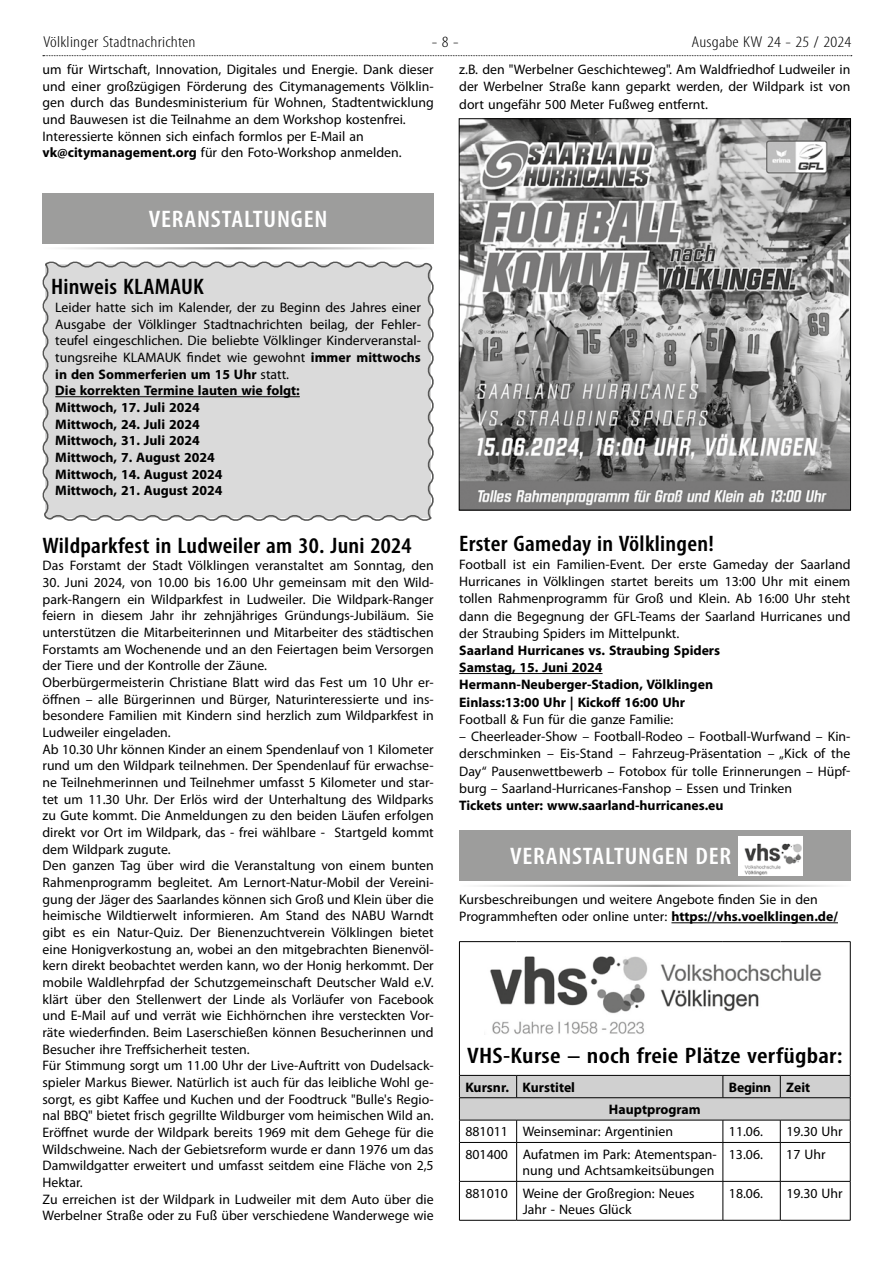
<style>
.page{position:relative;width:893px;height:1263px;background:#fff}
.page>*{position:absolute;margin:0;border:0;box-sizing:border-box;transform-origin:0 0}
.t1{font:600 condensed 24px "Myriad Pro";letter-spacing:.03em;color:#fff;scale:1.1 1}
.t2{font:600 condensed 22.5px "Myriad Pro";letter-spacing:.01em;color:#000;scale:1.1 1}
.t3{font:600 condensed 22.5px "Myriad Pro";letter-spacing:.01em;color:#000;scale:1.19 1}
.t4{font:300 condensed 15.75px "Myriad Pro";letter-spacing:.01em;color:#000;scale:1.2 1}
.t5{font:13.8px/16.6px "Myriad Pro";color:#000}
.t6{font:700 13.8px/17.2px "Myriad Pro";color:#000}
.s1{font-weight:700}
</style>
<div class="page">
<svg style="left:43px;top:55px;width:809px;height:1px"></svg>
<div style="left:42px;top:261px;width:392px;height:260px;background:#dadada"></div>
<hr style="left:55px;top:396px;width:245px;height:1px;background:#000">
<div style="left:43px;top:193px;width:391px;height:51px;background:#9d9d9c"></div>
<hr style="left:43px;top:247px;width:391px;height:2px;background:#9d9d9c">
<hr style="left:459px;top:673px;width:144px;height:1px;background:#000">
<hr style="left:671px;top:922px;width:167px;height:1px;background:#000">
<img style="left:461px;top:120px;width:388px;height:388px">
<div style="left:459px;top:118px;width:392px;height:392px;border:1px solid #000"></div>
<div style="left:459px;top:830px;width:391px;height:51px;background:#9d9d9c"></div>
<img style="left:738px;top:836px;width:65px;height:40px">
<hr style="left:459px;top:885px;width:391px;height:2px;background:#9d9d9c">
<hr style="left:459px;top:941px;width:58px;height:1px;background:#000">
<hr style="left:459px;top:942px;width:1px;height:133px;background:#000">
<hr style="left:517px;top:941px;width:206px;height:1px;background:#000">
<hr style="left:723px;top:941px;width:57px;height:1px;background:#000">
<hr style="left:780px;top:941px;width:70px;height:1px;background:#000">
<hr style="left:850px;top:942px;width:1px;height:133px;background:#000">
<svg style="left:459px;top:1075px;width:392px;height:67px"></svg>
<hr style="left:459px;top:1142px;width:58px;height:1px;background:#000">
<hr style="left:459px;top:1142px;width:1px;height:39px;background:#000">
<hr style="left:517px;top:1142px;width:206px;height:1px;background:#000">
<hr style="left:516px;top:1142px;width:1px;height:39px;background:#000">
<hr style="left:723px;top:1142px;width:57px;height:1px;background:#000">
<hr style="left:723px;top:1142px;width:1px;height:39px;background:#000">
<hr style="left:780px;top:1142px;width:70px;height:1px;background:#000">
<hr style="left:780px;top:1142px;width:1px;height:39px;background:#000">
<hr style="left:850px;top:1142px;width:1px;height:39px;background:#000">
<hr style="left:459px;top:1181px;width:58px;height:1px;background:#000">
<hr style="left:459px;top:1181px;width:1px;height:39px;background:#000">
<hr style="left:517px;top:1181px;width:206px;height:1px;background:#000">
<hr style="left:516px;top:1181px;width:1px;height:39px;background:#000">
<hr style="left:723px;top:1181px;width:57px;height:1px;background:#000">
<hr style="left:723px;top:1181px;width:1px;height:39px;background:#000">
<hr style="left:780px;top:1181px;width:70px;height:1px;background:#000">
<hr style="left:780px;top:1181px;width:1px;height:39px;background:#000">
<hr style="left:850px;top:1181px;width:1px;height:39px;background:#000">
<hr style="left:459px;top:1220px;width:58px;height:1px;background:#000">
<hr style="left:517px;top:1220px;width:206px;height:1px;background:#000">
<hr style="left:723px;top:1220px;width:57px;height:1px;background:#000">
<hr style="left:780px;top:1220px;width:70px;height:1px;background:#000">
<img style="left:490px;top:956px;width:332px;height:78px">
<p class="t4" style="left:43px;top:33px;width:128px">Völklinger Stadtnachrichten</p>
<p class="t4" style="left:432px;top:33px;width:24px">- 8 -</p>
<p class="t4" style="left:692px;top:33px;width:135px">Ausgabe KW 24 - 25 / 2024</p>
<p class="t5" style="left:43px;top:61px;width:393px">um für Wirtschaft, Innovation, Digitales und Energie. Dank dieser und einer großzügigen Förderung des Citymanagements Völklin&shy;gen durch das Bundesministerium für Wohnen, Stadtentwicklung und Bauwesen ist die Teilnahme an dem Workshop kostenfrei.<br>Interessierte können sich einfach formlos per E-Mail an <span class="s1">vk@citymanagement.org</span> für den Foto-Workshop anmelden.</p>
<p class="t5" style="left:459px;top:61px;width:393px;line-height:17.2px;text-align:justify">z.B. den "Werbelner Geschichteweg". Am Waldfriedhof Ludweiler in der Werbelner Straße kann geparkt werden, der Wildpark ist von dort ungefähr 500 Meter Fußweg entfernt.</p>
<h1 class="t1" style="left:149px;top:205px;width:164px">VERANSTALTUNGEN</h1>
<h2 class="t2" style="left:51px;top:273px;width:141px">Hinweis KLAMAUK</h2>
<p class="t5" style="left:55px;top:299px;width:367px">Leider hatte sich im Kalender, der zu Beginn des Jahres einer Ausgabe der Völklinger Stadtnachrichten beilag, der Fehler&shy;teufel eingeschlichen. Die beliebte Völklinger Kinderveranstal&shy;tungsreihe KLAMAUK findet wie gewohnt <span class="s1">immer mittwochs in den Sommerferien um 15 Uhr</span> statt.<br><span class="s1">Die korrekten Termine lauten wie folgt:<br>Mittwoch, 17. Juli 2024<br>Mittwoch, 24. Juli 2024<br>Mittwoch, 31. Juli 2024<br>Mittwoch, 7. August 2024<br>Mittwoch, 14. August 2024<br>Mittwoch, 21. August 2024</span></p>
<h2 class="t2" style="left:43px;top:531px;width:337px">Wildparkfest in Ludweiler am 30. Juni 2024</h2>
<p class="t5" style="left:43px;top:557px;width:393px">Das Forstamt der Stadt Völklingen veranstaltet am Sonntag, den</p>
<p class="t5" style="left:43px;top:574px;width:393px">30. Juni 2024, von 10.00 bis 16.00 Uhr gemeinsam mit den Wild&shy;park-Rangern ein Wildparkfest in Ludweiler. Die Wildpark-Ranger feiern in diesem Jahr ihr zehnjähriges Gründungs-Jubiläum. Sie unterstützen die Mitarbeiterinnen und Mitarbeiter des städtischen Forstamts am Wochenende und an den Feiertagen beim Versorgen der Tiere und der Kontrolle der Zäune.<br>Oberbürgermeisterin Christiane Blatt wird das Fest um 10 Uhr er&shy;öffnen – alle Bürgerinnen und Bürger, Naturinteressierte und ins&shy;besondere Familien mit Kindern sind herzlich zum Wildparkfest in Ludweiler eingeladen.<br>Ab 10.30 Uhr können Kinder an einem Spendenlauf von 1 Kilometer rund um den Wildpark teilnehmen. Der Spendenlauf für erwachse&shy;ne Teilnehmerinnen und Teilnehmer umfasst 5 Kilometer und star&shy;tet um 11.30 Uhr. Der Erlös wird der Unterhaltung des Wildparks zu Gute kommt. Die Anmeldungen zu den beiden Läufen erfolgen direkt vor Ort im Wildpark, das - frei wählbare - Startgeld kommt dem Wildpark zugute.<br>Den ganzen Tag über wird die Veranstaltung von einem bunten Rahmenprogramm begleitet. Am Lernort-Natur-Mobil der Vereini&shy;gung der Jäger des Saarlandes können sich Groß und Klein über die heimische Wildtierwelt informieren. Am Stand des NABU Warndt gibt es ein Natur-Quiz. Der Bienenzuchtverein Völklingen bietet eine Honigverkostung an, wobei an den mitgebrachten Bienenvöl&shy;kern direkt beobachtet werden kann, wo der Honig herkommt. Der mobile Waldlehrpfad der Schutzgemeinschaft Deutscher Wald e.V. klärt über den Stellenwert der Linde als Vorläufer von Facebook und E-Mail auf und verrät wie Eichhörnchen ihre versteckten Vor&shy;räte wiederfinden. Beim Laserschießen können Besucherinnen und Besucher ihre Treffsicherheit testen.<br>Für Stimmung sorgt um 11.00 Uhr der Live-Auftritt von Dudelsack&shy;spieler Markus Biewer. Natürlich ist auch für das leibliche Wohl ge&shy;sorgt, es gibt Kaffee und Kuchen und der Foodtruck "Bulle's Regio&shy;nal BBQ" bietet frisch gegrillte Wildburger vom heimischen Wild an.<br>Eröffnet wurde der Wildpark bereits 1969 mit dem Gehege für die Wildschweine. Nach der Gebietsreform wurde er dann 1976 um das Damwildgatter erweitert und umfasst seitdem eine Fläche von 2,5<br>Hektar.<br>Zu erreichen ist der Wildpark in Ludweiler mit dem Auto über die Werbelner Straße oder zu Fuß über verschiedene Wanderwege wie</p>
<h2 class="t2" style="left:459px;top:529px;width:233px">Erster Gameday in Völklingen!</h2>
<p class="t5" style="left:459px;top:555px;width:393px;line-height:17.2px;text-align:justify">Football ist ein Familien-Event. Der erste Gameday der Saarland Hurricanes in Völklingen startet bereits um 13:00 Uhr mit einem tollen Rahmenprogramm für Groß und Klein. Ab 16:00 Uhr steht dann die Begegnung der GFL-Teams der Saarland Hurricanes und der Straubing Spiders im Mittelpunkt.</p>
<p class="t6" style="left:459px;top:641px;width:262px">Saarland Hurricanes vs. Straubing Spiders Samstag, 15. Juni 2024<br>Hermann-Neuberger-Stadion, Völklingen Einlass:13:00 Uhr | Kickoff 16:00 Uhr</p>
<p class="t5" style="left:459px;top:711px;width:216px">Football &amp; Fun für die ganze Familie:</p>
<p class="t5" style="left:459px;top:728px;width:393px;line-height:17.2px;text-align:justify">– Cheerleader-Show – Football-Rodeo – Football-Wurfwand – Kin&shy;derschminken – Eis-Stand – Fahrzeug-Präsentation – „Kick of the Day“ Pausenwettbewerb – Fotobox für tolle Erinnerungen – Hüpf&shy;burg – Saarland-Hurricanes-Fanshop – Essen und Trinken</p>
<p class="t6" style="left:459px;top:796px;width:266px">Tickets unter: www.saarland-hurricanes.eu</p>
<h1 class="t1" style="left:510px;top:841px;width:203px">VERANSTALTUNGEN DER</h1>
<p class="t5" style="left:459px;top:891px;width:380px;line-height:17.2px">Kursbeschreibungen und weitere Angebote finden Sie in den<br>Programmheften oder online unter: <span class="s1">https://vhs.voelklingen.de/</span></p>
<h2 class="t3" style="left:467px;top:1041px;width:317px">VHS-Kurse – noch freie Plätze verfügbar:</h2>
<p class="t6" style="left:465px;top:1078px;width:111px">Kursnr. Kurstitel</p>
<p class="t6" style="left:729px;top:1078px;width:83px">Beginn Zeit</p>
<p class="t6" style="left:609px;top:1100px;width:93px">Hauptprogram</p>
<p class="t5" style="left:465px;top:1123px;width:209px">881011 Weinseminar: Argentinien</p>
<p class="t5" style="left:729px;top:1123px;width:36px">11.06.</p>
<p class="t5" style="left:786px;top:1123px;width:58px">19.30 Uhr</p>
<p class="t5" style="left:465px;top:1146px;width:253px;text-align:right">801400 Aufatmen im Park: Atementspan&shy;nung und Achtsamkeitsübungen</p>
<p class="t5" style="left:729px;top:1145px;width:36px">13.06.</p>
<p class="t5" style="left:786px;top:1145px;width:41px">17 Uhr</p>
<p class="t5" style="left:465px;top:1184px;width:231px;text-align:center">881010 Weine der Großregion: Neues<br>Jahr - Neues Glück</p>
<p class="t5" style="left:729px;top:1184px;width:36px">18.06.</p>
<p class="t5" style="left:786px;top:1184px;width:58px">19.30 Uhr</p>
</div>
